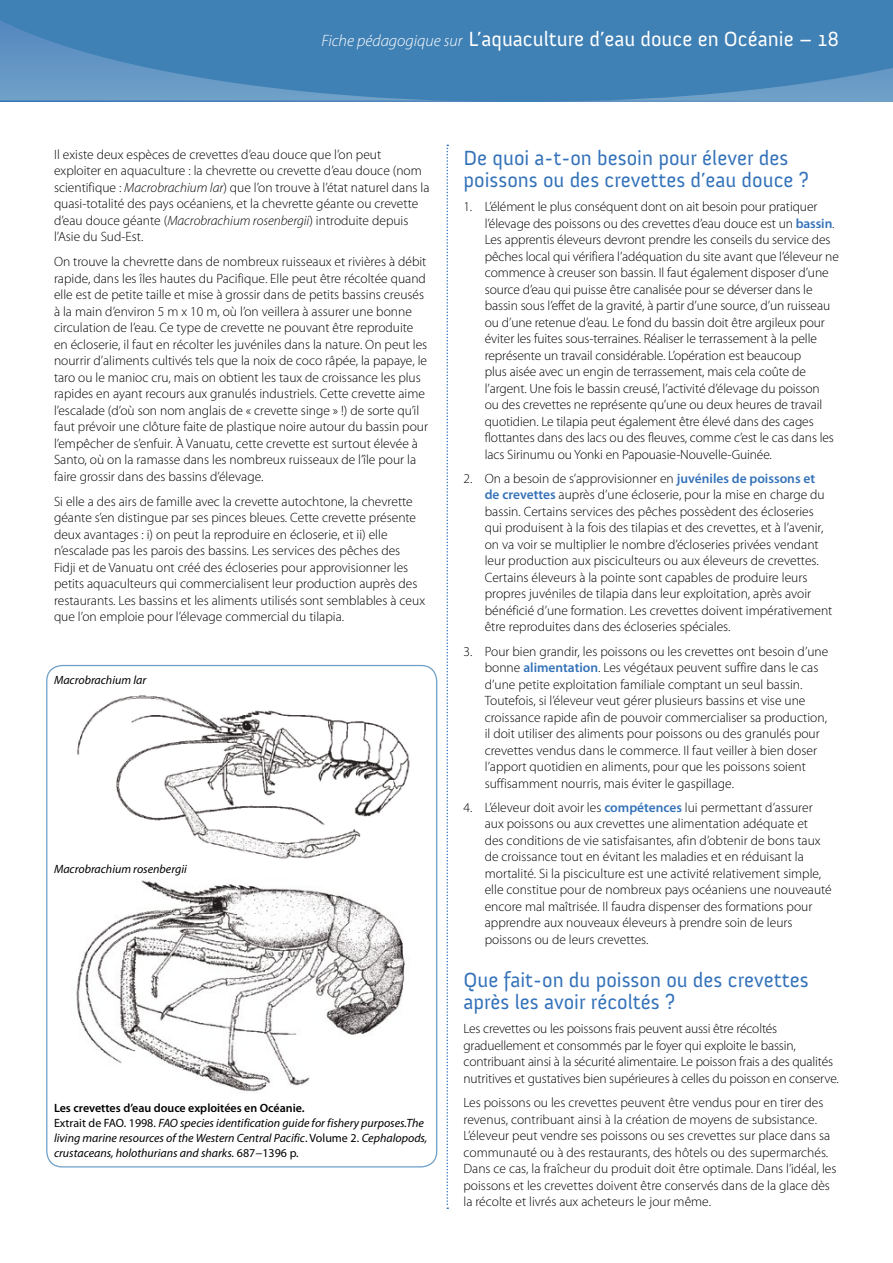
<style>
.page{position:relative;width:893px;height:1263px;background:#fff}
.page>*{position:absolute;margin:0;border:0;box-sizing:border-box;transform-origin:0 0}
.t1{font:21px/22.5px "Anivers";color:#3472b9}
.t2{font:21px "Anivers";color:#fff}
.t3{font:300 13.5px/16.5px "Myriad Pro";color:#000}
.t4{font:italic 12px/15px "Myriad Pro";color:#000}
.s1{font-family:"Myriad Pro";font-weight:300;font-style:italic;font-size:16.5px}
.s2{font-style:italic}
.s3{font-weight:600;font-style:normal}
.s4{font-style:normal}
.s5{font-weight:600;color:#3472b9}
</style>
<div class="page">
<svg style="left:446px;top:145px;width:2px;height:1064px"></svg>
<svg style="left:0;top:0;width:893px;height:102px;background:#4885b8"></svg>
<div style="left:102px;top:30px;width:737px;height:24px;background:#3f80b5"></div>
<img style="left:77px;top:695px;width:333px;height:164px">
<img style="left:76px;top:880px;width:329px;height:212px">
<h1 class="t2" style="left:322px;top:27px;width:519px"><span class="s1">Fiche pédagogique sur</span> L’aquaculture d’eau douce en Océanie – 18</h1>
<p class="t3" style="left:54px;top:146px;width:377px">Il existe deux espèces de crevettes d’eau douce que l’on peut exploiter en aquaculture : la chevrette ou crevette d’eau douce (nom scientifique : <span class="s2">Macrobrachium lar</span>) que l’on trouve à l’état naturel dans la quasi-totalité des pays océaniens, et la chevrette géante ou crevette d’eau douce géante (<span class="s2">Macrobrachium rosenbergii</span>) introduite depuis l’Asie du Sud-Est.</p>
<p class="t3" style="left:54px;top:254px;width:376px">On trouve la chevrette dans de nombreux ruisseaux et rivières à débit rapide, dans les îles hautes du Pacifique. Elle peut être récoltée quand elle est de petite taille et mise à grossir dans de petits bassins creusés à la main d’environ 5 m x 10 m, où l’on veillera à assurer une bonne circulation de l’eau. Ce type de crevette ne pouvant être reproduite en écloserie, il faut en récolter les juvéniles dans la nature. On peut les nourrir d’aliments cultivés tels que la noix de coco râpée, la papaye, le taro ou le manioc cru, mais on obtient les taux de croissance les plus rapides en ayant recours aux granulés industriels. Cette crevette aime l’escalade (d’où son nom anglais de « crevette singe » !) de sorte qu’il faut prévoir une clôture faite de plastique noire autour du bassin pour l’empêcher de s’enfuir. À Vanuatu, cette crevette est surtout élevée à Santo, où on la ramasse dans les nombreux ruisseaux de l’île pour la faire grossir dans des bassins d’élevage.</p>
<p class="t3" style="left:54px;top:493px;width:373px">Si elle a des airs de famille avec la crevette autochtone, la chevrette géante s’en distingue par ses pinces bleues. Cette crevette présente deux avantages : i) on peut la reproduire en écloserie, et ii) elle n’escalade pas les parois des bassins. Les services des pêches des Fidji et de Vanuatu ont créé des écloseries pour approvisionner les petits aquaculteurs qui commercialisent leur production auprès des restaurants. Les bassins et les aliments utilisés sont semblables à ceux que l’on emploie pour l’élevage commercial du tilapia.</p>
<p class="t4" style="left:54px;top:672px;width:94px">Macrobrachium lar</p>
<p class="t4" style="left:54px;top:861px;width:134px">Macrobrachium rosenbergii</p>
<p class="t4" style="left:54px;top:1100px;width:375px"><span class="s3">Les crevettes d’eau douce exploitées en Océanie.<br></span><span class="s4">Extrait de FAO. 1998.</span> FAO species identification guide for fishery purposes.The living marine resources of the Western Central Pacific<span class="s4">. Volume 2.</span> Cephalopods, crustaceans, holothurians and sharks. <span class="s4">687−1396 p.</span></p>
<h1 class="t1" style="left:463px;top:147px;width:347px">De quoi a-t-on besoin pour élever des poissons ou des crevettes d’eau douce ?</h1>
<p class="t3" style="left:485px;top:198px;width:356px;text-indent:-21px">1. L’élément le plus conséquent dont on ait besoin pour pratiquer l’élevage des poissons ou des crevettes d’eau douce est un <span class="s5">bassin</span>.<br>Les apprentis éleveurs devront prendre les conseils du service des pêches local qui vérifiera l’adéquation du site avant que l’éleveur ne commence à creuser son bassin. Il faut également disposer d’une source d’eau qui puisse être canalisée pour se déverser dans le bassin sous l’effet de la gravité, à partir d’une source, d’un ruisseau ou d’une retenue d’eau. Le fond du bassin doit être argileux pour éviter les fuites sous-terraines. Réaliser le terrassement à la pelle représente un travail considérable. L’opération est beaucoup<br>plus aisée avec un engin de terrassement, mais cela coûte de l’argent. Une fois le bassin creusé, l’activité d’élevage du poisson<br>ou des crevettes ne représente qu’une ou deux heures de travail quotidien. Le tilapia peut également être élevé dans des cages flottantes dans des lacs ou des fleuves, comme c’est le cas dans les lacs Sirinumu ou Yonki en Papouasie-Nouvelle-Guinée.</p>
<p class="t3" style="left:485px;top:470px;width:349px;text-indent:-21px">2. On a besoin de s’approvisionner en <span class="s5">juvéniles de poissons et de crevettes</span> auprès d’une écloserie, pour la mise en charge du bassin. Certains services des pêches possèdent des écloseries qui produisent à la fois des tilapias et des crevettes, et à l’avenir, on va voir se multiplier le nombre d’écloseries privées vendant leur production aux pisciculteurs ou aux éleveurs de crevettes.<br>Certains éleveurs à la pointe sont capables de produire leurs propres juvéniles de tilapia dans leur exploitation, après avoir bénéficié d’une formation. Les crevettes doivent impérativement être reproduites dans des écloseries spéciales.</p>
<p class="t3" style="left:485px;top:643px;width:345px;text-indent:-21px">3. Pour bien grandir, les poissons ou les crevettes ont besoin d’une bonne <span class="s5">alimentation</span>. Les végétaux peuvent suffire dans le cas d’une petite exploitation familiale comptant un seul bassin.<br>Toutefois, si l’éleveur veut gérer plusieurs bassins et vise une croissance rapide afin de pouvoir commercialiser sa production, il doit utiliser des aliments pour poissons ou des granulés pour crevettes vendus dans le commerce. Il faut veiller à bien doser l’apport quotidien en aliments, pour que les poissons soient suffisamment nourris, mais éviter le gaspillage.</p>
<p class="t3" style="left:485px;top:799px;width:349px;text-indent:-21px">4. L’éleveur doit avoir les <span class="s5">compétences</span> lui permettant d’assurer aux poissons ou aux crevettes une alimentation adéquate et<br>des conditions de vie satisfaisantes, afin d’obtenir de bons taux de croissance tout en évitant les maladies et en réduisant la mortalité. Si la pisciculture est une activité relativement simple, elle constitue pour de nombreux pays océaniens une nouveauté encore mal maîtrisée. Il faudra dispenser des formations pour apprendre aux nouveaux éleveurs à prendre soin de leurs poissons ou de leurs crevettes.</p>
<h1 class="t1" style="left:463px;top:969px;width:347px">Que fait-on du poisson ou des crevettes après les avoir récoltés ?</h1>
<p class="t3" style="left:463px;top:1020px;width:377px">Les crevettes ou les poissons frais peuvent aussi être récoltés graduellement et consommés par le foyer qui exploite le bassin, contribuant ainsi à la sécurité alimentaire. Le poisson frais a des qualités nutritives et gustatives bien supérieures à celles du poisson en conserve.</p>
<p class="t3" style="left:463px;top:1094px;width:374px">Les poissons ou les crevettes peuvent être vendus pour en tirer des revenus, contribuant ainsi à la création de moyens de subsistance.<br>L’éleveur peut vendre ses poissons ou ses crevettes sur place dans sa communauté ou à des restaurants, des hôtels ou des supermarchés.<br>Dans ce cas, la fraîcheur du produit doit être optimale. Dans l’idéal, les poissons et les crevettes doivent être conservés dans de la glace dès la récolte et livrés aux acheteurs le jour même.</p>
</div>
